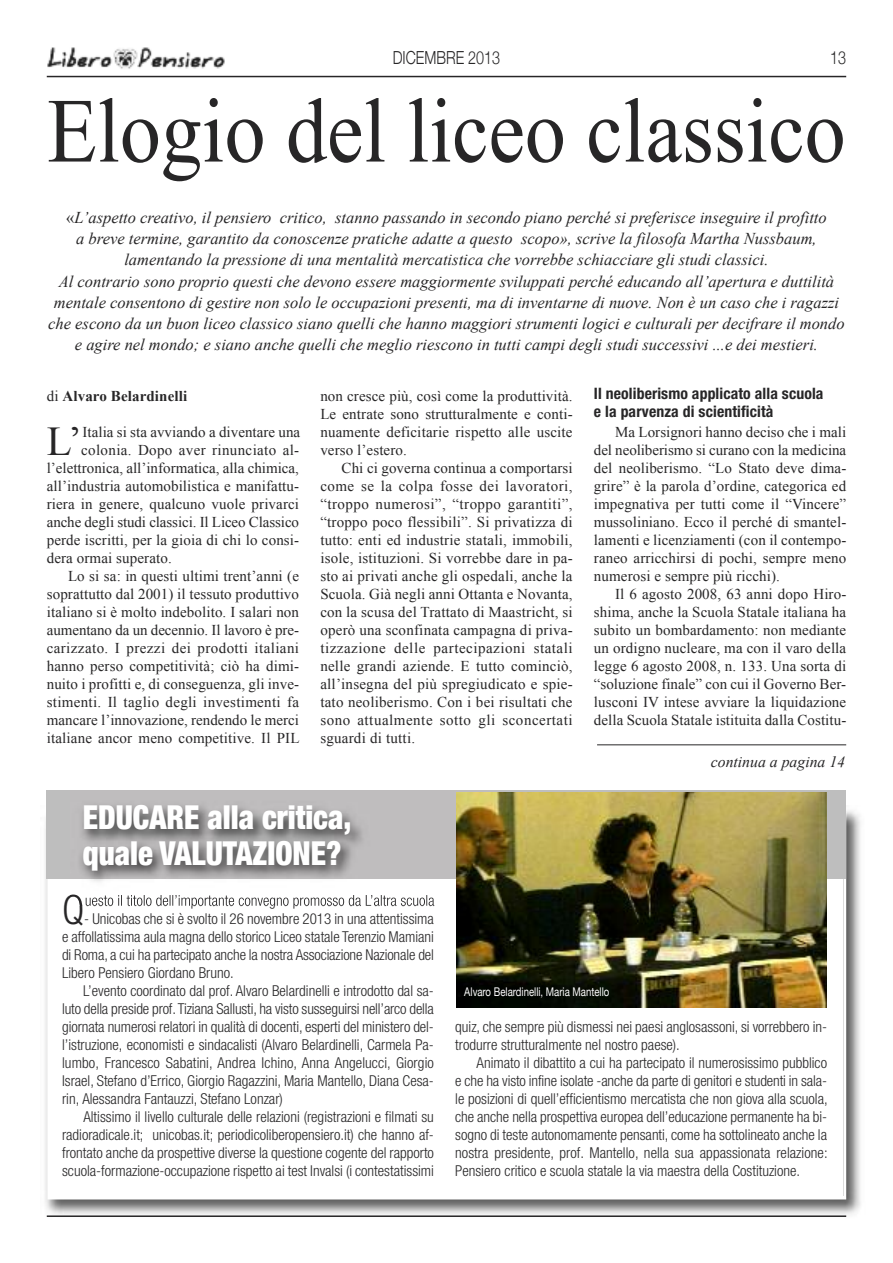
<style>
.page{position:relative;width:893px;height:1263px;background:#fff}
.page>*{position:absolute;margin:0;border:0;box-sizing:border-box;transform-origin:0 0}
.t1{font:91.5px "Times New Roman";color:#272627;scale:.9 1}
.t2{font:40.95px "Times New Roman";color:#272627}
.t3{font:300 condensed 40.2px "Helvetica Neue";color:#272627}
.t4{font:900 condensed 32.85px/35.5px "Helvetica Neue";color:#fff;scale:.93 1}
.t5{font:300 18px "Helvetica Neue";color:#272627;scale:.8 1}
.t6{font:italic 16.5px/21.1px "Times New Roman";color:#272627;text-align:center}
.t7{font:700 condensed 15.75px/18px "Helvetica Neue";letter-spacing:.005em;color:#272627}
.t8{font:italic 15.75px "Times New Roman";color:#272627}
.t9{font:15px/18px "Times New Roman";letter-spacing:.005em;color:#272627;text-align:justify}
.t10{font:300 condensed 15px/18px "Helvetica Neue";color:#272627;text-align:justify}
.t11{font:15px "Times New Roman";letter-spacing:.025em;color:#272627}
.t12{font:700 15px "Times New Roman";letter-spacing:.005em;color:#272627}
.t13{font:12px "Helvetica Neue";color:#fff;scale:.8 1}
.s1{font-style:normal}
.s2{font-weight:400}
</style>
<div class="page">
<hr style="left:47px;top:76px;width:799px;height:1px;background:#272627">
<img style="left:47px;top:47px;width:178px;height:22px">
<img style="left:45px;top:805px;width:816px;height:412px">
<div style="left:51px;top:815px;width:792px;height:381px;background:#fff"></div>
<div style="left:47px;top:790px;width:799px;height:88px;background:#bebebe"></div>
<img style="left:70px;top:805px;width:386px;height:100px">
<img style="left:70px;top:894px;width:106px;height:11px">
<img style="left:456px;top:792px;width:371px;height:215px">
<hr style="left:47px;top:1215px;width:799px;height:2px;background:#272627">
<hr style="left:597px;top:744px;width:249px;height:1px;background:#272627">
<p class="t5" style="left:393px;top:47px;width:136px">DICEMBRE 2013</p>
<p class="t5" style="left:830px;top:47px;width:22px">13</p>
<h1 class="t1" style="left:47px;top:80px;width:889px">Elogio del liceo classico</h1>
<p class="t6" style="left:48px;top:207px;width:798px"><span class="s1">«</span>L’aspetto creativo, il pensiero critico, stanno passando in secondo piano perché si preferisce inseguire il profitto<br>a breve termine, garantito da conoscenze pratiche adatte a questo scopo», scrive la filosofa Martha Nussbaum, lamentando la pressione di una mentalità mercatistica che vorrebbe schiacciare gli studi classici.<br>Al contrario sono proprio questi che devono essere maggiormente sviluppati perché educando all’apertura e duttilità mentale consentono di gestire non solo le occupazioni presenti, ma di inventarne di nuove. Non è un caso che i ragazzi che escono da un buon liceo classico siano quelli che hanno maggiori strumenti logici e culturali per decifrare il mondo e agire nel mondo; e siano anche quelli che meglio riescono in tutti campi degli studi successivi ...e dei mestieri.</p>
<p class="t12" style="left:47px;top:388px;width:142px"><span class="s2">di</span> Alvaro Belardinelli</p>
<h2 class="t2" style="left:47px;top:419px;width:37px">L’</h2>
<p class="t9" style="left:82px;top:423px;width:219px">Italia si sta avviando a diventare una</p>
<p class="t11" style="left:81px;top:442px;width:219px">colonia. Dopo aver rinunciato al-</p>
<p class="t9" style="left:47px;top:459px;width:254px">l’elettronica, all’informatica, alla chimica,</p>
<p class="t9" style="left:47px;top:477px;width:254px">all’industria automobilistica e manifattu-</p>
<p class="t9" style="left:47px;top:495px;width:254px">riera in genere, qualcuno vuole privarci</p>
<p class="t9" style="left:47px;top:513px;width:254px">anche degli studi classici. Il Liceo Classico</p>
<p class="t9" style="left:47px;top:531px;width:254px">perde iscritti, per la gioia di chi lo consi-</p>
<p class="t9" style="left:47px;top:549px;width:127px">dera ormai superato.</p>
<p class="t9" style="left:68px;top:567px;width:233px">Lo si sa: in questi ultimi trent’anni (e</p>
<p class="t9" style="left:47px;top:585px;width:254px">soprattutto dal 2001) il tessuto produttivo</p>
<p class="t9" style="left:47px;top:603px;width:254px">italiano si è molto indebolito. I salari non</p>
<p class="t9" style="left:47px;top:621px;width:254px">aumentano da un decennio. Il lavoro è pre-</p>
<p class="t11" style="left:47px;top:640px;width:254px">carizzato. I prezzi dei prodotti italiani</p>
<p class="t9" style="left:47px;top:657px;width:254px">hanno perso competitività; ciò ha dimi-</p>
<p class="t9" style="left:47px;top:675px;width:254px">nuito i profitti e, di conseguenza, gli inve-</p>
<p class="t9" style="left:47px;top:693px;width:254px">stimenti. Il taglio degli investimenti fa</p>
<p class="t9" style="left:47px;top:711px;width:254px">mancare l’innovazione, rendendo le merci</p>
<p class="t9" style="left:47px;top:729px;width:254px">italiane ancor meno competitive. Il PIL</p>
<p class="t9" style="left:320px;top:387px;width:254px">non cresce più, così come la produttività.<br>Le entrate sono strutturalmente e conti&shy;nuamente deficitarie rispetto alle uscite verso l’estero.</p>
<p class="t9" style="left:320px;top:459px;width:254px;text-indent:21px">Chi ci governa continua a comportarsi come se la colpa fosse dei lavoratori, “troppo numerosi”, “troppo garantiti”, “troppo poco flessibili”. Si privatizza di tutto: enti ed industrie statali, immobili, isole, istituzioni. Si vorrebbe dare in pa&shy;sto ai privati anche gli ospedali, anche la Scuola. Già negli anni Ottanta e Novanta, con la scusa del Trattato di Maastricht, si operò una sconfinata campagna di priva&shy;tizzazione delle partecipazioni statali nelle grandi aziende. E tutto cominciò, all’insegna del più spregiudicato e spie&shy;tato neoliberismo. Con i bei risultati che sono attualmente sotto gli sconcertati sguardi di tutti.</p>
<h3 class="t4" style="left:83px;top:799px;width:290px">EDUCARE alla critica, quale VALUTAZIONE?</h3>
<p class="t7" style="left:594px;top:386px;width:231px">Il neoliberismo applicato alla scuola e la parvenza di scientificità</p>
<p class="t9" style="left:594px;top:423px;width:254px;text-indent:21px">Ma Lorsignori hanno deciso che i mali del neoliberismo si curano con la medicina del neoliberismo. “Lo Stato deve dima&shy;grire” è la parola d’ordine, categorica ed impegnativa per tutti come il “Vincere” mussoliniano. Ecco il perché di smantel&shy;lamenti e licenziamenti (con il contempo&shy;raneo arricchirsi di pochi, sempre meno numerosi e sempre più ricchi).</p>
<p class="t9" style="left:594px;top:585px;width:254px;text-indent:21px">Il 6 agosto 2008, 63 anni dopo Hiro&shy;shima, anche la Scuola Statale italiana ha subito un bombardamento: non mediante un ordigno nucleare, ma con il varo della legge 6 agosto 2008, n. 133. Una sorta di “soluzione finale” con cui il Governo Ber&shy;lusconi IV intese avviare la liquidazione della Scuola Statale istituita dalla Costitu-</p>
<p class="t8" style="left:711px;top:753px;width:136px">continua a pagina 14</p>
<h3 class="t3" style="left:62px;top:895px;width:24px">Q</h3>
<p class="t10" style="left:62px;top:911px;width:373px;text-indent:22px">- Unicobas che si è svolto il 26 novembre 2013 in una attentissima e affollatissima aula magna dello storico Liceo statale Terenzio Mamiani di Roma, a cui ha partecipato anche la nostra Associazione Nazionale del Libero Pensiero Giordano Bruno.</p>
<p class="t10" style="left:62px;top:983px;width:373px;text-indent:21px">L’evento coordinato dal prof. Alvaro Belardinelli e introdotto dal sa&shy;luto della preside prof. Tiziana Sallusti, ha visto susseguirsi nell’arco della giornata numerosi relatori in qualità di docenti, esperti del ministero del&shy;l’istruzione, economisti e sindacalisti (Alvaro Belardinelli, Carmela Pa&shy;lumbo, Francesco Sabatini, Andrea Ichino, Anna Angelucci, Giorgio Israel, Stefano d’Errico, Giorgio Ragazzini, Maria Mantello, Diana Cesa&shy;rin, Alessandra Fantauzzi, Stefano Lonzar)</p>
<p class="t10" style="left:62px;top:1109px;width:373px;text-indent:21px">Altissimo il livello culturale delle relazioni (registrazioni e filmati su radioradicale.it; unicobas.it; periodicoliberopensiero.it) che hanno af&shy;frontato anche da prospettive diverse la questione cogente del rapporto scuola-formazione-occupazione rispetto ai test Invalsi (i contestatissimi</p>
<p class="t13" style="left:464px;top:984px;width:183px">alvaro belardinelli, maria mantello</p>
<p class="t10" style="left:455px;top:1019px;width:373px">quiz, che sempre più dismessi nei paesi anglosassoni, si vorrebbero in&shy;trodurre strutturalmente nel nostro paese).</p>
<p class="t10" style="left:455px;top:1055px;width:374px;text-indent:21px">Animato il dibattito a cui ha partecipato il numerosissimo pubblico e che ha visto infine isolate -anche da parte di genitori e studenti in sala&shy;le posizioni di quell’efficientismo mercatista che non giova alla scuola, che anche nella prospettiva europea dell’educazione permanente ha bi&shy;sogno di teste autonomamente pensanti, come ha sottolineato anche la nostra presidente, prof. Mantello, nella sua appassionata relazione:<br>Pensiero critico e scuola statale la via maestra della Costituzione.</p>
</div>
